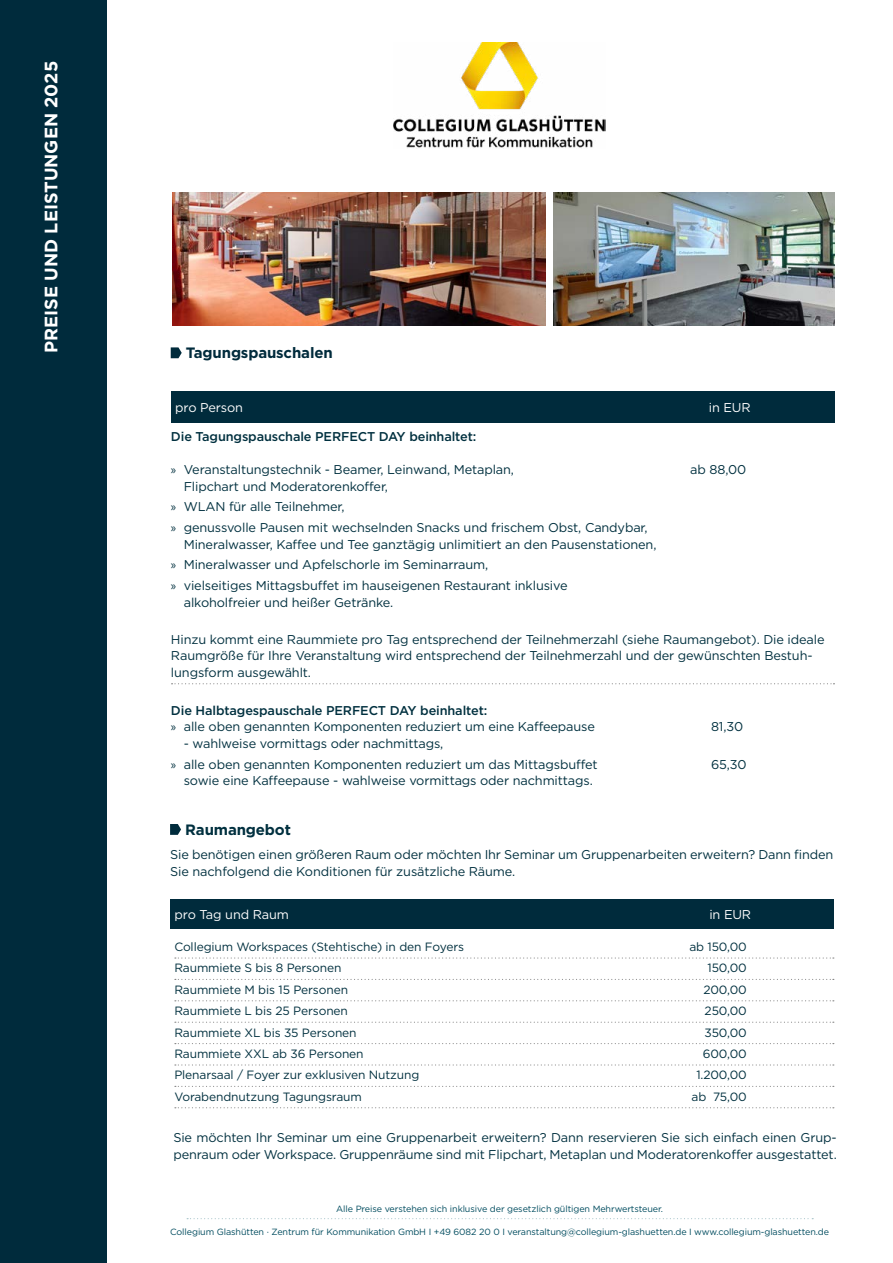
<style>
.page{position:relative;width:893px;height:1263px;background:#fff}
.page>*{position:absolute;margin:0;border:0;box-sizing:border-box;transform-origin:0 0}
.t1{font:700 18px "Gotham";color:#fff}
.t2{font:700 15px "Gotham";letter-spacing:-.01em;color:#002b3c}
.t3{font:700 15px "Gotham";letter-spacing:-.01em;color:#00303f}
.t4{font:12.75px/20.7px "Gotham";letter-spacing:-.01em;color:#00303f}
.t5{font:500 12.75px "Gotham";letter-spacing:-.01em;color:#00303f}
.t6{font:12.75px "Gotham";letter-spacing:-.01em;color:#fff}
.t7{font:12px "Gotham";letter-spacing:-.01em;color:#00303f}
.t8{font:9px "Gotham";letter-spacing:-.01em;color:#004c5f}
.s1{font-family:"Myriad Pro"}
.s2{font-weight:500}
</style>
<div class="page">
<svg style="left:172px;top:683px;width:662px;height:1px"></svg>
<svg style="left:171px;top:347px;width:11px;height:11px"></svg>
<div style="left:171px;top:391px;width:663px;height:31px;background:#002b3c"></div>
<div style="left:0;top:0;width:106px;height:1263px;background:#002b3c"></div>
<svg style="left:187px;top:1218px;width:626px;height:1px"></svg>
<img style="left:393px;top:43px;width:213px;height:105px">
<svg style="left:175px;top:957px;width:659px;height:1px"></svg>
<svg style="left:175px;top:979px;width:659px;height:1px"></svg>
<svg style="left:175px;top:1000px;width:659px;height:1px"></svg>
<svg style="left:175px;top:1022px;width:659px;height:1px"></svg>
<svg style="left:175px;top:1043px;width:659px;height:1px"></svg>
<svg style="left:175px;top:1064px;width:659px;height:1px"></svg>
<svg style="left:175px;top:1086px;width:659px;height:1px"></svg>
<svg style="left:175px;top:1107px;width:659px;height:1px"></svg>
<div style="left:170px;top:899px;width:664px;height:30px;background:#002b3c"></div>
<svg style="left:170px;top:824px;width:11px;height:11px"></svg>
<img style="left:173px;top:193px;width:372px;height:133px">
<img style="left:553px;top:193px;width:281px;height:133px">
<h1 class="t1" style="left:39px;top:353px;width:293px;rotate:-90deg">PREISE UND LEISTUNGEN 2025</h1>
<p class="t2" style="left:186px;top:343px;width:148px">Tagungspauschalen</p>
<p class="t6" style="left:175px;top:399px;width:69px">pro Person</p>
<p class="t6" style="left:709px;top:399px;width:43px">in EUR</p>
<p class="t5" style="left:171px;top:428px;width:307px">Die Tagungspauschale PERFECT DAY beinhaltet:</p>
<p class="t4" style="left:171px;top:459px;width:345px"><span class="s1">»</span> Veranstaltungstechnik - Beamer, Leinwand, Metaplan,</p>
<p class="t4" style="left:690px;top:459px;width:57px">ab 88,00</p>
<p class="t4" style="left:171px;top:475px;width:478px;text-indent:13px">Flipchart und Moderatorenkoffer,<br><span class="s1">»</span> WLAN für alle Teilnehmer,<br><span class="s1">»</span> genussvolle Pausen mit wechselnden Snacks und frischem Obst, Candybar,</p>
<p class="t4" style="left:171px;top:533px;width:487px;text-indent:13px">Mineralwasser, Kaffee und Tee ganztägig unlimitiert an den Pausenstationen, <span class="s1">»</span> Mineralwasser und Apfelschorle im Seminarraum,<br><span class="s1">»</span> vielseitiges Mittagsbuffet im hauseigenen Restaurant inklusive</p>
<p class="t4" style="left:184px;top:591px;width:211px">alkoholfreier und heißer Getränke.</p>
<p class="t4" style="left:171px;top:631px;width:655px;line-height:16.5px">Hinzu kommt eine Raummiete pro Tag entsprechend der Teilnehmerzahl (siehe Raumangebot). Die ideale<br>Raumgröße für Ihre Veranstaltung wird entsprechend der Teilnehmerzahl und der gewünschten Bestuh&shy;lungsform ausgewählt.</p>
<p class="t4" style="left:171px;top:702px;width:426px;line-height:16.5px"><span class="s2">Die Halbtagespauschale PERFECT DAY beinhaltet:<br></span><span class="s1">»</span> alle oben genannten Komponenten reduziert um eine Kaffeepause</p>
<p class="t4" style="left:711px;top:716px;width:34px">81,30</p>
<p class="t4" style="left:171px;top:733px;width:428px;text-indent:13px">- wahlweise vormittags oder nachmittags,<br><span class="s1">»</span> alle oben genannten Komponenten reduziert um das Mittagsbuffet</p>
<p class="t4" style="left:184px;top:770px;width:411px">sowie eine Kaffeepause - wahlweise vormittags oder nachmittags.</p>
<p class="t3" style="left:185px;top:820px;width:107px">Raumangebot</p>
<p class="t4" style="left:711px;top:753px;width:37px">65,30</p>
<p class="t4" style="left:170px;top:846px;width:665px;line-height:16.5px">Sie benötigen einen größeren Raum oder möchten Ihr Seminar um Gruppenarbeiten erweitern? Dann finden<br>Sie nachfolgend die Konditionen für zusätzliche Räume.</p>
<p class="t6" style="left:175px;top:906px;width:116px">pro Tag und Raum</p>
<p class="t6" style="left:709px;top:906px;width:43px">in EUR</p>
<p class="t7" style="left:174px;top:939px;width:291px">Collegium Workspaces (Stehtische) in den Foyers</p>
<p class="t7" style="left:689px;top:939px;width:59px">ab 150,00</p>
<p class="t7" style="left:174px;top:960px;width:169px">Raummiete S bis 8 Personen</p>
<p class="t7" style="left:707px;top:960px;width:41px">150,00</p>
<p class="t7" style="left:174px;top:982px;width:175px">Raummiete M bis 15 Personen</p>
<p class="t7" style="left:703px;top:982px;width:45px">200,00</p>
<p class="t7" style="left:174px;top:1003px;width:175px">Raummiete L bis 25 Personen</p>
<p class="t7" style="left:705px;top:1003px;width:44px">250,00</p>
<p class="t7" style="left:174px;top:1025px;width:184px">Raummiete XL bis 35 Personen</p>
<p class="t7" style="left:704px;top:1025px;width:44px">350,00</p>
<p class="t7" style="left:174px;top:1046px;width:191px">Raummiete XXL ab 36 Personen</p>
<p class="t7" style="left:703px;top:1046px;width:45px">600,00</p>
<p class="t7" style="left:174px;top:1067px;width:246px">Plenarsaal / Foyer zur exklusiven Nutzung</p>
<p class="t7" style="left:696px;top:1067px;width:52px">1.200,00</p>
<p class="t7" style="left:174px;top:1089px;width:189px">Vorabendnutzung Tagungsraum</p>
<p class="t7" style="left:691px;top:1089px;width:57px">ab 75,00</p>
<p class="t4" style="left:173px;top:1129px;width:665px;line-height:16.5px">Sie möchten Ihr Seminar um eine Gruppenarbeit erweitern? Dann reservieren Sie sich einfach einen Grup&shy;penraum oder Workspace. Gruppenräume sind mit Flipchart, Metaplan und Moderatorenkoffer ausgestattet.</p>
<p class="t8" style="left:336px;top:1203px;width:328px">Alle Preise verstehen sich inklusive der gesetzlich gültigen Mehrwertsteuer.</p>
<p class="t8" style="left:170px;top:1226px;width:661px">Collegium Glashütten · Zentrum für Kommunikation GmbH I +49 6082 20 0 I veranstaltung@collegium-glashuetten.de I www.collegium-glashuetten.de</p>
</div>
